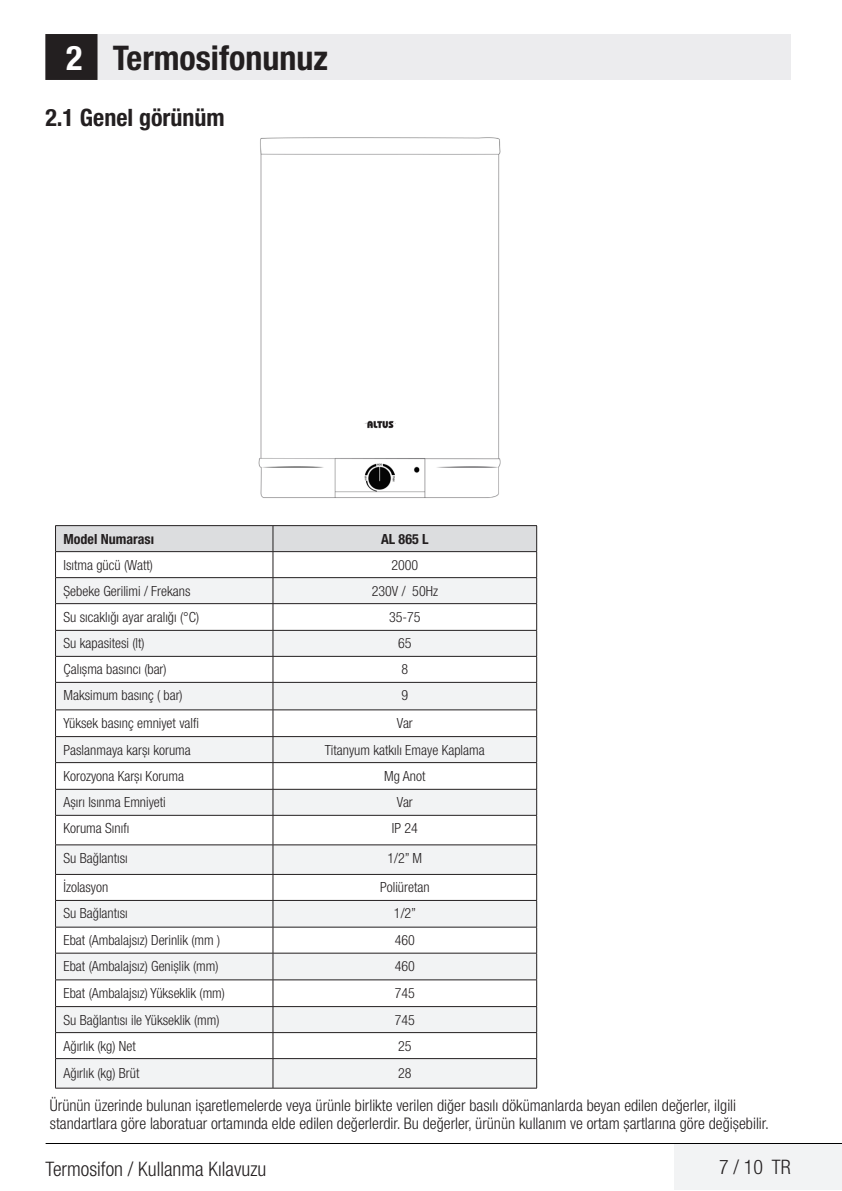
<style>
.page{position:relative;width:842px;height:1191px;background:#fff}
.page>*{position:absolute;margin:0;border:0;box-sizing:border-box;transform-origin:0 0}
.Unite_Baslik{font:700 condensed 34px "Helvetica Neue LT Pro";color:#231f20}
.metin{font:700 condensed 24px "Helvetica Neue LT Pro";color:#231f20}
.t1{font:300 condensed 20px "Helvetica Neue LT Pro";color:#231f20}
.Normal_Yazi__9pt{font:300 condensed 16px/18px "Helvetica Neue LT Pro";color:#231f20}
.tablo_yazi{font:300 condensed 14px "Helvetica Neue LT Pro";color:#231f20}
.tablo_yazi-2{font:700 condensed 14px "Helvetica Neue LT Pro";color:#231f20}
.s1{color:#fff}
</style>
<div class="page">
<div style="left:674px;top:1144px;width:168px;height:46px;background:#f2f3f4"></div>
<hr style="left:46px;top:1143px;width:796px;height:1px;background:#000">
<div style="left:48px;top:34px;width:743px;height:46px;background:#ececee"></div>
<div style="left:47px;top:35px;width:49px;height:44px;background:#231f20"></div>
<div style="left:45px;top:34px;width:53px;height:46px;border:3px solid #231f20"></div>
<img style="left:258px;top:137px;width:243px;height:361px">
<div style="left:56px;top:1059px;width:480px;height:28px;background:#f2f3f4"></div>
<hr style="left:55px;top:1058px;width:218px;height:1px;background:#231f20">
<hr style="left:273px;top:1058px;width:264px;height:1px;background:#231f20">
<hr style="left:536px;top:1058px;width:1px;height:30px;background:#231f20">
<hr style="left:273px;top:1087px;width:264px;height:1px;background:#231f20">
<svg style="left:55px;top:525px;width:482px;height:533px"></svg>
<hr style="left:55px;top:1058px;width:1px;height:30px;background:#231f20">
<hr style="left:273px;top:1058px;width:1px;height:30px;background:#231f20">
<hr style="left:55px;top:1087px;width:218px;height:1px;background:#231f20">
<p class="Unite_Baslik" style="left:66px;top:37px;width:263px"><span class="s1">2</span> Termosifonunuz</p>
<p class="metin" style="left:45px;top:103px;width:181px">2.1 Genel görünüm</p>
<p class="tablo_yazi-2" style="left:64px;top:530px;width:92px">Model Numarası</p>
<p class="tablo_yazi-2" style="left:381px;top:530px;width:49px">AL 865 L</p>
<p class="tablo_yazi" style="left:64px;top:556px;width:91px">Isıtma gücü (Watt)</p>
<p class="tablo_yazi" style="left:391px;top:556px;width:28px">2000</p>
<p class="tablo_yazi" style="left:64px;top:582px;width:128px">Şebeke Gerilimi / Frekans</p>
<p class="tablo_yazi" style="left:372px;top:582px;width:68px">230V / 50Hz</p>
<p class="tablo_yazi" style="left:64px;top:608px;width:137px">Su sıcaklığı ayar aralığı (°C)</p>
<p class="tablo_yazi" style="left:389px;top:608px;width:33px">35-75</p>
<p class="tablo_yazi" style="left:64px;top:635px;width:83px">Su kapasitesi (lt)</p>
<p class="tablo_yazi" style="left:398px;top:635px;width:15px">65</p>
<p class="tablo_yazi" style="left:64px;top:661px;width:105px">Çalışma basıncı (bar)</p>
<p class="tablo_yazi" style="left:401px;top:661px;width:8px">8</p>
<p class="tablo_yazi" style="left:64px;top:687px;width:121px">Maksimum basınç ( bar)</p>
<p class="tablo_yazi" style="left:401px;top:687px;width:8px">9</p>
<p class="tablo_yazi" style="left:64px;top:715px;width:137px">Yüksek basınç emniyet valfi</p>
<p class="tablo_yazi" style="left:397px;top:715px;width:18px">Var</p>
<p class="tablo_yazi" style="left:64px;top:741px;width:129px">Paslanmaya karşı koruma</p>
<p class="tablo_yazi" style="left:325px;top:741px;width:161px">Titanyum katkılı Emaye Kaplama</p>
<p class="tablo_yazi" style="left:64px;top:767px;width:122px">Korozyona Karşı Koruma</p>
<p class="tablo_yazi" style="left:384px;top:767px;width:43px">Mg Anot</p>
<p class="tablo_yazi" style="left:64px;top:794px;width:104px">Aşırı Isınma Emniyeti</p>
<p class="tablo_yazi" style="left:397px;top:794px;width:18px">Var</p>
<p class="tablo_yazi" style="left:64px;top:820px;width:67px">Koruma Sınıfı</p>
<p class="tablo_yazi" style="left:392px;top:820px;width:28px">IP 24</p>
<p class="tablo_yazi" style="left:64px;top:850px;width:66px">Su Bağlantısı</p>
<p class="tablo_yazi" style="left:387px;top:850px;width:36px">1/2” M</p>
<p class="tablo_yazi" style="left:64px;top:879px;width:46px">İzolasyon</p>
<p class="tablo_yazi" style="left:380px;top:879px;width:51px">Poliüretan</p>
<p class="tablo_yazi" style="left:64px;top:905px;width:66px">Su Bağlantısı</p>
<p class="tablo_yazi" style="left:394px;top:905px;width:24px">1/2”</p>
<p class="tablo_yazi" style="left:64px;top:932px;width:158px">Ebat (Ambalajsız) Derinlik (mm )</p>
<p class="tablo_yazi" style="left:395px;top:932px;width:22px">460</p>
<p class="tablo_yazi" style="left:64px;top:958px;width:156px">Ebat (Ambalajsız) Genişlik (mm)</p>
<p class="tablo_yazi" style="left:395px;top:958px;width:22px">460</p>
<p class="tablo_yazi" style="left:64px;top:985px;width:163px">Ebat (Ambalajsız) Yükseklik (mm)</p>
<p class="tablo_yazi" style="left:395px;top:985px;width:22px">745</p>
<p class="tablo_yazi" style="left:64px;top:1011px;width:157px">Su Bağlantısı ile Yükseklik (mm)</p>
<p class="tablo_yazi" style="left:395px;top:1011px;width:22px">745</p>
<p class="tablo_yazi" style="left:64px;top:1037px;width:74px">Ağırlık (kg) Net</p>
<p class="tablo_yazi" style="left:398px;top:1037px;width:15px">25</p>
<p class="tablo_yazi" style="left:64px;top:1065px;width:77px">Ağırlık (kg) Brüt</p>
<p class="tablo_yazi" style="left:398px;top:1065px;width:15px">28</p>
<p class="Normal_Yazi__9pt" style="left:50px;top:1096px;width:721px">Ürünün üzerinde bulunan işaretlemelerde veya ürünle birlikte verilen diğer basılı dökümanlarda beyan edilen değerler, ilgili standartlara göre laboratuar ortamında elde edilen değerlerdir. Bu değerler, ürünün kullanım ve ortam şartlarına göre değişebilir.</p>
<h3 class="t1" style="left:46px;top:1157px;width:222px">Termosifon / Kullanma Kılavuzu</h3>
<h3 class="t1" style="left:719px;top:1155px;width:73px">7 / 10 TR</h3>
</div>
